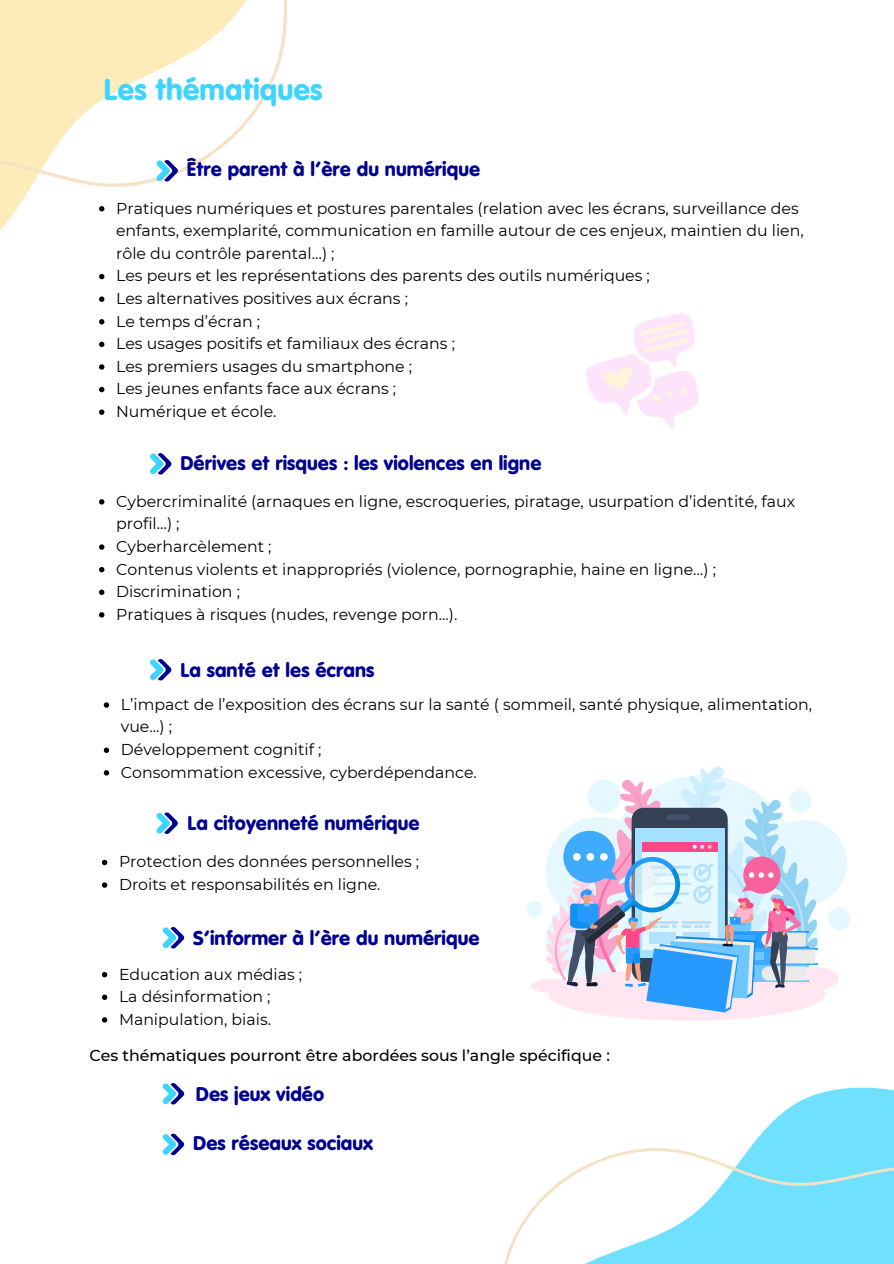
<style>
.page{position:relative;width:894px;height:1264px;background:#fff}
.page>*{position:absolute;margin:0;border:0;box-sizing:border-box;transform-origin:0 0}
.t1{font:29.85px "VAG Rundschrift BQ";color:#3dd4ff}
.t2{font:19.8px "VAG Rundschrift BQ";color:#000091}
.t3{font:15.75px/22.6px "Montserrat";color:#000}
.t4{font:500 15.75px "Montserrat";color:#000}
</style>
<div class="page">
<svg style="left:504px;top:992px;width:389px;height:271px"></svg>
<svg style="left:0;top:0;width:287px;height:348px"></svg>
<svg style="left:150px;top:453px;width:21px;height:22px"></svg>
<svg style="left:99px;top:499px;width:5px;height:5px"></svg>
<svg style="left:99px;top:544px;width:5px;height:5px"></svg>
<svg style="left:99px;top:567px;width:5px;height:5px"></svg>
<svg style="left:99px;top:589px;width:5px;height:6px"></svg>
<svg style="left:99px;top:612px;width:5px;height:5px"></svg>
<svg style="left:102px;top:859px;width:5px;height:6px"></svg>
<svg style="left:102px;top:882px;width:5px;height:5px"></svg>
<svg style="left:156px;top:812px;width:22px;height:22px"></svg>
<svg style="left:163px;top:1133px;width:21px;height:22px"></svg>
<svg style="left:102px;top:972px;width:5px;height:5px"></svg>
<svg style="left:102px;top:994px;width:5px;height:6px"></svg>
<svg style="left:102px;top:1017px;width:5px;height:5px"></svg>
<svg style="left:163px;top:927px;width:21px;height:21px"></svg>
<svg style="left:150px;top:659px;width:21px;height:21px"></svg>
<svg style="left:104px;top:702px;width:5px;height:5px"></svg>
<svg style="left:104px;top:747px;width:5px;height:6px"></svg>
<svg style="left:104px;top:770px;width:5px;height:5px"></svg>
<svg style="left:99px;top:206px;width:5px;height:5px"></svg>
<svg style="left:99px;top:274px;width:5px;height:5px"></svg>
<svg style="left:99px;top:296px;width:5px;height:6px"></svg>
<svg style="left:99px;top:319px;width:5px;height:5px"></svg>
<svg style="left:99px;top:342px;width:5px;height:5px"></svg>
<svg style="left:99px;top:364px;width:5px;height:6px"></svg>
<svg style="left:99px;top:387px;width:5px;height:5px"></svg>
<svg style="left:99px;top:409px;width:5px;height:6px"></svg>
<svg style="left:156px;top:160px;width:22px;height:22px"></svg>
<svg style="left:163px;top:1083px;width:21px;height:21px"></svg>
<div style="left:761px;top:820px;width:85px;height:85px;background:#e6f8ff;border-radius:50%"></div>
<div style="left:827px;top:907px;width:23px;height:23px;background:#e6f8ff;border-radius:50%"></div>
<div style="left:526px;top:900px;width:16px;height:17px;background:#e6f8ff;border-radius:50%"></div>
<div style="left:530px;top:978px;width:45px;height:15px;background:#ffe6f1;border-radius:50%"></div>
<div style="left:785px;top:966px;width:53px;height:24px;background:#ffe6f1;border-radius:50%"></div>
<div style="left:548px;top:968px;width:276px;height:52px;background:#ffe6f1;border-radius:50%"></div>
<svg style="left:545px;top:766px;width:273px;height:246px"></svg>
<svg style="left:586px;top:313px;width:112px;height:116px"></svg>
<h1 class="t1" style="left:104px;top:72px;width:220px">Les thématiques</h1>
<p class="t2" style="left:187px;top:157px;width:295px">Être parent à l’ère du numérique</p>
<p class="t3" style="left:116px;top:197px;width:689px">Pratiques numériques et postures parentales (relation avec les écrans, surveillance des enfants, exemplarité, communication en famille autour de ces enjeux, maintien du lien, rôle du contrôle parental…) ;<br>Les peurs et les représentations des parents des outils numériques ;<br>Les alternatives positives aux écrans ;<br>Le temps d’écran ;<br>Les usages positifs et familiaux des écrans ;<br>Les premiers usages du smartphone ;<br>Les jeunes enfants face aux écrans ;<br>Numérique et école.</p>
<p class="t2" style="left:180px;top:451px;width:362px">Dérives et risques : les violences en ligne</p>
<p class="t3" style="left:116px;top:489px;width:680px">Cybercriminalité (arnaques en ligne, escroqueries, piratage, usurpation d’identité, faux profil…) ;<br>Cyberharcèlement ;<br>Contenus violents et inappropriés (violence, pornographie, haine en ligne…) ; Discrimination ;<br>Pratiques à risques (nudes, revenge porn...).</p>
<p class="t2" style="left:180px;top:658px;width:195px">La santé et les écrans</p>
<p class="t3" style="left:121px;top:693px;width:692px">L’impact de l’exposition des écrans sur la santé ( sommeil, santé physique, alimentation, vue...) ;<br>Développement cognitif ;<br>Consommation excessive, cyberdépendance.</p>
<p class="t2" style="left:187px;top:812px;width:234px">La citoyenneté numérique</p>
<p class="t3" style="left:119px;top:850px;width:302px">Protection des données personnelles ;<br>Droits et responsabilités en ligne.</p>
<p class="t2" style="left:193px;top:926px;width:288px">S’informer à l’ère du numérique</p>
<p class="t3" style="left:119px;top:962px;width:185px">Education aux médias ;<br>La désinformation ;<br>Manipulation, biais.</p>
<p class="t4" style="left:89px;top:1045px;width:522px">Ces thématiques pourront être abordées sous l’angle spécifique :</p>
<p class="t2" style="left:196px;top:1082px;width:130px">Des jeux vidéo</p>
<p class="t2" style="left:193px;top:1131px;width:181px">Des réseaux sociaux</p>
</div>
